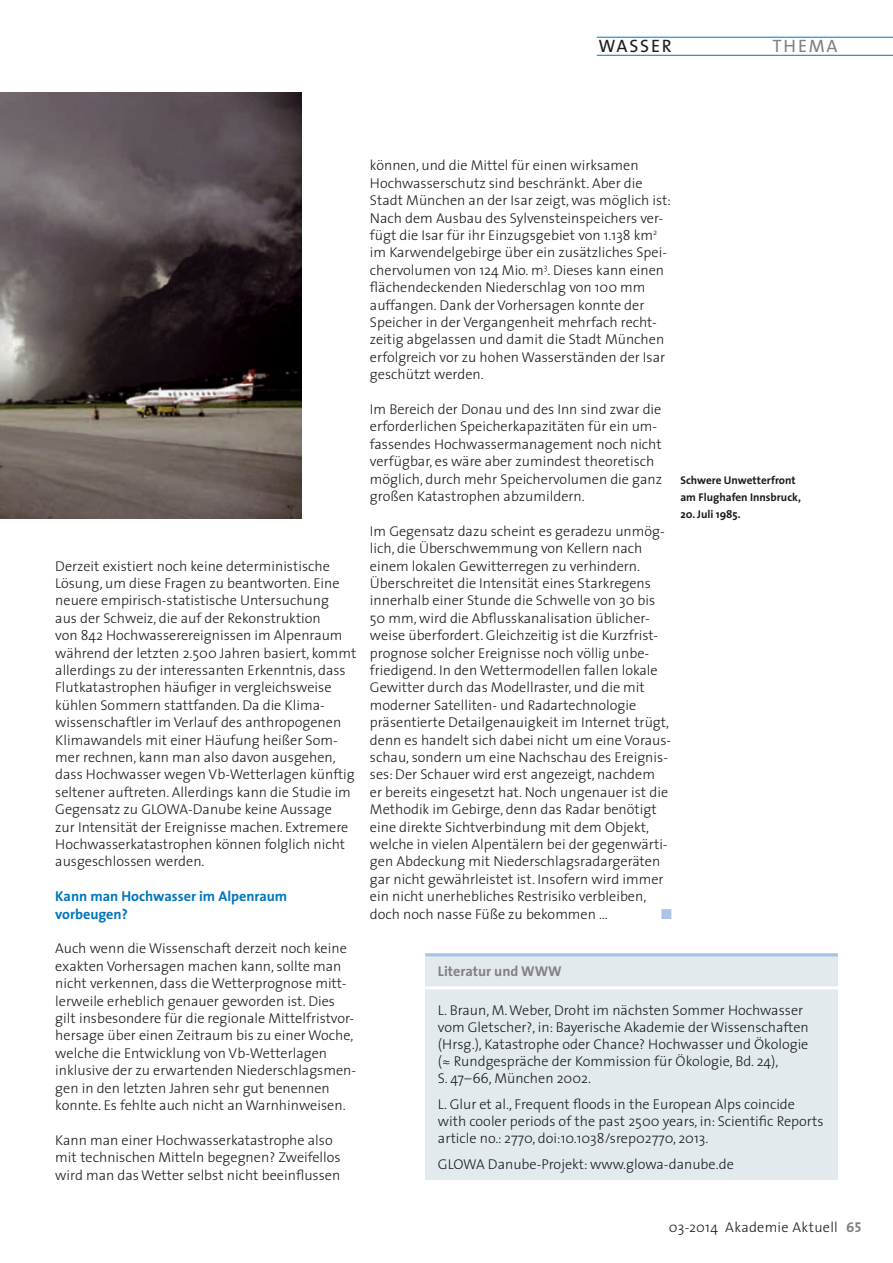
<style>
.page{position:relative;width:893px;height:1263px;background:#fff}
.page>*{position:absolute;margin:0;border:0;box-sizing:border-box;transform-origin:0 0}
.t1{font:18px "The Sans";letter-spacing:.1em;color:#1b1c20}
.t2{font:18px "The Sans";letter-spacing:.095em;color:#818084}
.t3{font:300 14.25px/17.4px "The Sans";color:#1b1c20}
.t4{font:700 14.25px/17.4px "The Sans";color:#0076be}
.t5{font:300 14.25px "The Sans";letter-spacing:.02em;color:#1b1c20}
.t6{font:700 14.25px "The Sans";color:#818084}
.t7{font:14.25px "Zapf Dingbats ITC";color:#acc3e5}
.t8{font:700 11.25px/17.4px "The Sans";color:#1b1c20}
.s1{font-family:"The Sans Bold Caps";font-weight:400;color:#818084}
</style>
<div class="page">
<div style="left:425px;top:953px;width:413px;height:227px;background:#e3eaee"></div>
<hr style="left:425px;top:953px;width:413px;height:3px;background:#a2c3e7">
<hr style="left:425px;top:986px;width:413px;height:3px;background:#fff">
<img style="left:0;top:93px;width:302px;height:425px">
<hr style="left:597px;top:55px;width:296px;height:1px;background:#0076be">
<hr style="left:597px;top:37px;width:296px;height:1px;background:#0076be">
<p class="t1" style="left:598px;top:31px;width:75px">WASSER</p>
<p class="t2" style="left:772px;top:31px;width:67px">THEMA</p>
<p class="t3" style="left:55px;top:557px;width:303px">Derzeit existiert noch keine deterministische Lösung, um diese Fragen zu beantworten. Eine neuere empirisch-statistische Untersuchung<br>aus der Schweiz, die auf der Rekonstruktion<br>von 842 Hochwasserereignissen im Alpenraum während der letzten 2.500 Jahren basiert, kommt allerdings zu der interessanten Erkenntnis, dass Flutkatastrophen häufiger in vergleichsweise kühlen Sommern stattfanden. Da die Klima&shy;wissenschaftler im Verlauf des anthropogenen Klimawandels mit einer Häufung heißer Som&shy;mer rechnen, kann man also davon ausgehen, dass Hochwasser wegen Vb-Wetterlagen künftig seltener auftreten. Allerdings kann die Studie im Gegensatz zu GLOWA-Danube keine Aussage<br>zur I ntensität der Ereignisse machen. Extremere Hochwasserkatastrophen können folglich nicht ausgeschlossen werden.</p>
<p class="t4" style="left:55px;top:887px;width:233px">Kann man Hochwasser im Alpenraum vorbeugen?</p>
<p class="t3" style="left:55px;top:939px;width:302px">Auch wenn die Wissenschaft derzeit noch keine exakten Vorhersagen machen kann, sollte man nicht verkennen, dass die Wetterprognose mitt&shy;lerweile erheblich genauer geworden ist. Dies gilt insbesondere für die regionale Mittelfristvor&shy;hersage über einen Zeitraum bis zu einer Woche, welche die Entwicklung von Vb-Wetterlagen inklusive der zu erwartenden N iederschlagsmen&shy;gen in den letzten Jahren sehr gut benennen konnte. Es fehlte auch nicht an Warnhinweisen.</p>
<p class="t3" style="left:55px;top:1131px;width:287px">Kann man einer Hochwasserkatastrophe also mit technischen Mitteln begegnen? Zweifellos wird man das Wetter selbst nicht beeinflussen</p>
<p class="t3" style="left:370px;top:156px;width:302px">können, und die Mittel für einen wirksamen Hochwasserschutz sind beschränkt. Aber die Stadt München an der Isar zeigt, was möglich ist:<br>Nach dem Ausbau des Sylvensteinspeichers ver&shy;fügt die Isar für ihr Einzugsgebiet von 1.138 km<sup>2 </sup>im Karwendelgebirge über ein zusätzliches Spei&shy;chervolumen von 124 Mio. m<sup>3</sup>. Dieses kann einen flächendeckenden N iederschlag von 100 mm auffangen. Dank der Vorhersagen konnte der Speicher in der Vergangenheit mehrfach recht&shy;zeitig abgelassen und damit die Stadt München erfolgreich vor zu hohen Wasserständen der Isar geschützt werden.</p>
<p class="t3" style="left:370px;top:400px;width:294px">I m Bereich der Donau und des I nn sind zwar die erforderlichen Speicherkapazitäten für ein um&shy;fassendes Hochwassermanagement noch nicht verfügbar, es wäre aber zumindest theoretisch möglich, durch mehr Speichervolumen die ganz großen Katastrophen abzumildern.</p>
<p class="t3" style="left:370px;top:522px;width:303px">I m Gegensatz dazu scheint es geradezu unmög&shy;lich, die Überschwemmung von Kellern nach einem lokalen Gewitterregen zu verhindern.<br>Überschreitet die I ntensität eines Starkregens innerhalb einer Stunde die Schwelle von 30 bis 50 mm, wird die Abflusskanalisation üblicher&shy;weise überfordert. Gleichzeitig ist die Kurzfrist&shy;prognose solcher Ereignisse noch völlig unbe&shy;friedigend. I n den Wettermodellen fallen lokale Gewitter durch das Modellraster, und die mit moderner Satelliten- und Radartechnologie präsentierte Detailgenauigkeit im I nternet trügt, denn es handelt sich dabei nicht um eine Voraus&shy;schau, sondern um eine Nachschau des Ereignis&shy;ses: Der Schauer wird erst angezeigt, nachdem<br>er bereits eingesetzt hat. Noch ungenauer ist die Methodik im Gebirge, denn das Radar benötigt eine direkte Sichtverbindung mit dem Objekt, welche in vielen Alpentälern bei der gegenwärti&shy;gen Abdeckung mit N iederschlagsradargeräten gar nicht gewährleistet ist. I nsofern wird immer ein nicht unerhebliches Restrisiko verbleiben, doch noch nasse Füße zu bekommen …</p>
<p class="t7" style="left:661px;top:907px;width:12px">■</p>
<p class="t8" style="left:680px;top:471px;width:122px">Schwere Unwetterfront am Flughafen Innsbruck,</p>
<p class="t8" style="left:680px;top:506px;width:62px">20. Juli 1985.</p>
<p class="t6" style="left:438px;top:960px;width:125px">Literatur und WWW</p>
<p class="t3" style="left:438px;top:1001px;width:372px">L. Braun, M. Weber, Droht im nächsten Sommer Hochwasser vom Gletscher?, in: Bayerische Akademie der Wissenschaften (Hrsg.), Katastrophe oder Chance? Hochwasser und Ökologie (≈ Rundgespräche der Kommission für Ökologie, Bd. 24),<br>S. 47–66, München 2002.</p>
<p class="t3" style="left:438px;top:1095px;width:387px">L. Glur et al., Frequent floods in the European Alps coincide with cooler periods of the past 2500 years, in: Scientific Reports article no.: 2770, doi:10.1038/srep02770, 2013.</p>
<p class="t3" style="left:438px;top:1155px;width:297px">GLOWA Danube-Projekt: www.glowa-danube.de</p>
<p class="t5" style="left:669px;top:1215px;width:194px">03-2014 Akademie Aktuell <span class="s1">65</span></p>
</div>
